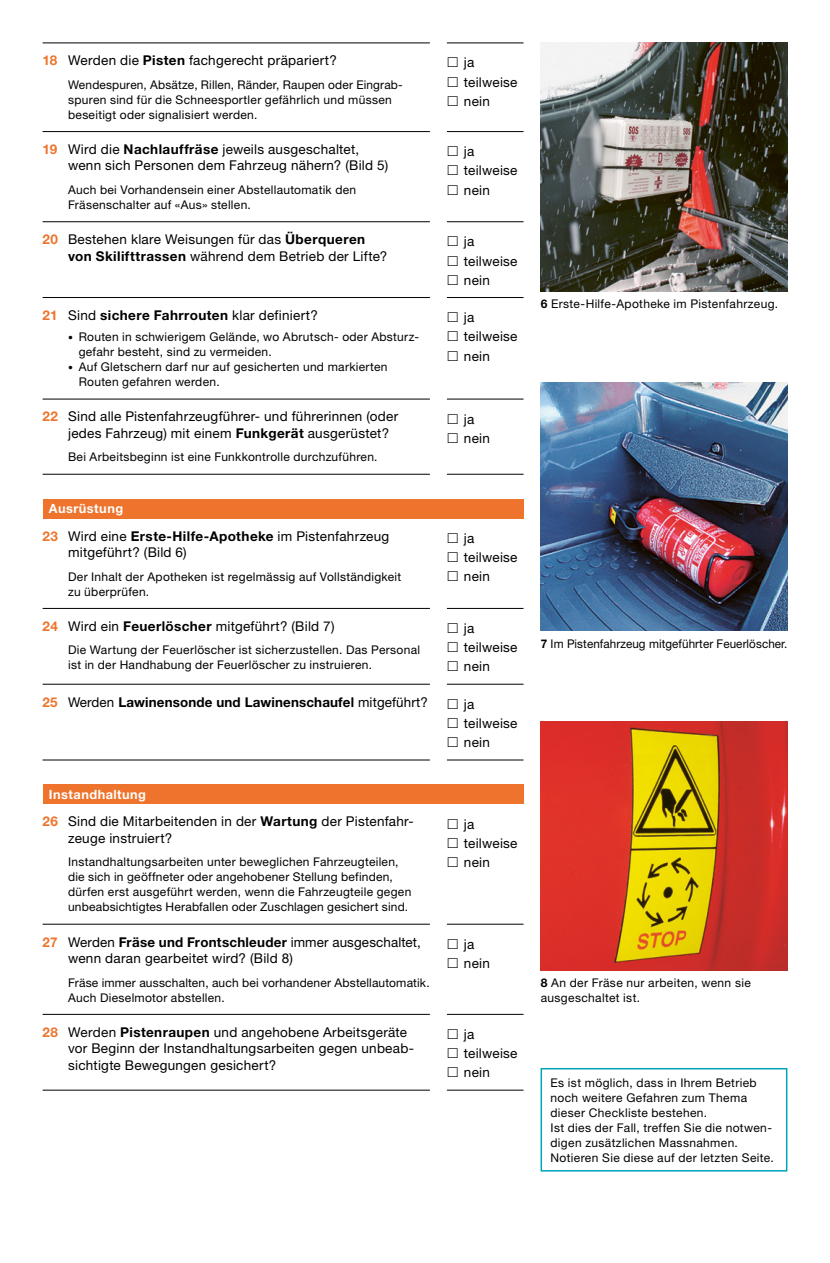
<style>
.page{position:relative;width:830px;height:1263px;background:#fff}
.page>*{position:absolute;margin:0;border:0;box-sizing:border-box;transform-origin:0 0}
.t1{font:13.5px/19.2px "Helvetica Neue LT Std";letter-spacing:.02em;color:#000}
.t2{font:700 13.5px "Helvetica Neue LT Std";letter-spacing:.01em;color:#000}
.t3{font:700 12.75px "Helvetica Neue LT Std";letter-spacing:.04em;color:#fff}
.t4{font:12px/15px "Helvetica Neue LT Std";letter-spacing:.025em;color:#000}
.s1{font-weight:700;color:#ee742d}
.s2{font-weight:700}
.s3{font-size:9.75px}
.s4{color:#ee742d}
.s5{font-weight:400}
</style>
<div class="page">
<img style="left:540px;top:43px;width:246px;height:248px">
<img style="left:540px;top:382px;width:247px;height:249px">
<img style="left:540px;top:722px;width:247px;height:248px">
<div style="left:540px;top:1068px;width:247px;height:103px;border:2px solid #00a2bc"></div>
<hr style="left:446px;top:43px;width:77px;height:1px;background:#000">
<hr style="left:446px;top:131px;width:77px;height:1px;background:#000">
<hr style="left:446px;top:221px;width:77px;height:1px;background:#000">
<hr style="left:446px;top:297px;width:77px;height:1px;background:#000">
<hr style="left:446px;top:399px;width:77px;height:1px;background:#000">
<hr style="left:446px;top:474px;width:77px;height:1px;background:#000">
<hr style="left:43px;top:43px;width:386px;height:1px;background:#000">
<hr style="left:43px;top:131px;width:386px;height:1px;background:#000">
<hr style="left:43px;top:221px;width:386px;height:1px;background:#000">
<hr style="left:43px;top:297px;width:386px;height:1px;background:#000">
<hr style="left:43px;top:399px;width:386px;height:1px;background:#000">
<hr style="left:43px;top:474px;width:386px;height:1px;background:#000">
<div style="left:43px;top:499px;width:480px;height:19px;background:#ee742d"></div>
<hr style="left:446px;top:760px;width:77px;height:1px;background:#000">
<hr style="left:446px;top:608px;width:77px;height:1px;background:#000">
<hr style="left:446px;top:684px;width:77px;height:1px;background:#000">
<hr style="left:43px;top:608px;width:386px;height:1px;background:#000">
<hr style="left:43px;top:684px;width:386px;height:1px;background:#000">
<hr style="left:43px;top:760px;width:386px;height:1px;background:#000">
<div style="left:43px;top:785px;width:480px;height:19px;background:#ee742d"></div>
<hr style="left:446px;top:924px;width:77px;height:1px;background:#000">
<hr style="left:446px;top:1014px;width:77px;height:1px;background:#000">
<hr style="left:446px;top:1090px;width:77px;height:1px;background:#000">
<hr style="left:43px;top:924px;width:386px;height:1px;background:#000">
<hr style="left:43px;top:1014px;width:386px;height:1px;background:#000">
<hr style="left:43px;top:1090px;width:386px;height:1px;background:#000">
<p class="t1" style="left:43px;top:51px;width:296px"><span class="s1">18</span> Werden die <span class="s2">Pisten</span> fachgerecht präpariert?</p>
<p class="t4" style="left:68px;top:77px;width:335px">Wendespuren, Absätze, Rillen, Ränder, Raupen oder Eingrab&shy;spuren sind für die Schneesportler gefährlich und müssen beseitigt oder signalisiert werden.</p>
<p class="t1" style="left:68px;top:141px;width:321px;line-height:16.5px;text-indent:-26px"><span class="s1">19</span> Wird die <span class="s2">Nachlauffräse</span> jeweils ausgeschaltet, wenn sich Personen dem Fahrzeug nähern? (Bild 5)</p>
<p class="t4" style="left:68px;top:182px;width:289px">Auch bei Vorhandensein einer Abstellautomatik den<br>Fräsenschalter auf «Aus» stellen.</p>
<p class="t1" style="left:463px;top:53px;width:55px">ja teilweise nein</p>
<p class="t1" style="left:463px;top:141px;width:55px">ja teilweise nein</p>
<p class="t1" style="left:68px;top:231px;width:320px;line-height:16.5px;text-indent:-26px"><span class="s1">20</span> Bestehen klare Weisungen für das <span class="s2">Überqueren von Skilifttrassen</span> während dem Betrieb der Lifte?</p>
<p class="t1" style="left:463px;top:232px;width:55px">ja teilweise nein</p>
<p class="t1" style="left:43px;top:305px;width:277px"><span class="s1">21</span> Sind <span class="s2">sichere Fahrrouten</span> klar definiert?</p>
<p class="t4" style="left:79px;top:329px;width:341px;text-indent:-11px"><span class="s3">•</span> Routen in schwierigem Gelände, wo Abrutsch- oder Absturz&shy;gefahr besteht, sind zu vermeiden.</p>
<p class="t4" style="left:79px;top:359px;width:310px;text-indent:-11px"><span class="s3">•</span> Auf Gletschern darf nur auf gesicherten und markierten<br>Routen gefahren werden.</p>
<p class="t1" style="left:463px;top:307px;width:55px">ja teilweise nein</p>
<p class="t1" style="left:68px;top:408px;width:331px;line-height:16.5px;text-indent:-26px"><span class="s1">22</span> Sind alle Pistenfahrzeugführer- und führerinnen (oder jedes Fahrzeug) mit einem <span class="s2">Funkgerät</span> ausgerüstet?</p>
<p class="t4" style="left:68px;top:449px;width:311px">Bei Arbeitsbeginn ist eine Funkkontrolle durchzuführen.</p>
<p class="t3" style="left:49px;top:501px;width:76px">Ausrüstung</p>
<p class="t1" style="left:68px;top:527px;width:322px;line-height:16.5px;text-indent:-26px"><span class="s1">23</span> Wird eine <span class="s2">Erste-Hilfe-Apotheke</span> im Pistenfahrzeug mitgeführt? (Bild 6)</p>
<p class="t4" style="left:68px;top:569px;width:334px">Der Inhalt der Apotheken ist regelmässig auf Vollständigkeit zu überprüfen.</p>
<p class="t1" style="left:43px;top:616px;width:293px"><span class="s1">24</span> Wird ein <span class="s2">Feuerlöscher</span> mitgeführt? (Bild 7)</p>
<p class="t4" style="left:68px;top:642px;width:353px">Die Wartung der Feuerlöscher ist sicherzustellen. Das Personal ist in der Handhabung der Feuerlöscher zu instruieren.</p>
<p class="t1" style="left:463px;top:409px;width:27px">ja nein</p>
<p class="t1" style="left:463px;top:528px;width:55px">ja teilweise nein</p>
<p class="t1" style="left:463px;top:618px;width:55px">ja teilweise nein</p>
<p class="t2" style="left:43px;top:693px;width:386px"><span class="s4">25</span> <span class="s5">Werden</span> Lawinensonde und Lawinenschaufel <span class="s5">mitgeführt?</span></p>
<p class="t1" style="left:463px;top:694px;width:55px">ja teilweise nein</p>
<p class="t3" style="left:49px;top:786px;width:99px">Instandhaltung</p>
<p class="t1" style="left:68px;top:813px;width:347px;line-height:16.5px;text-indent:-26px"><span class="s1">26</span> Sind die Mitarbeitenden in der <span class="s2">Wartung</span> der Pistenfahr&shy;zeuge instruiert?</p>
<p class="t4" style="left:68px;top:854px;width:344px">Instandhaltungsarbeiten unter beweglichen Fahrzeugteilen, die sich in geöffneter oder angehobener Stellung befinden, dürfen erst ausgeführt werden, wenn die Fahrzeugteile gegen unbeabsichtigtes Herabfallen oder Zuschlagen gesichert sind.</p>
<p class="t1" style="left:68px;top:933px;width:354px;line-height:16.5px;text-indent:-26px"><span class="s1">27</span> Werden <span class="s2">Fräse und Frontschleuder</span> immer ausgeschaltet, wenn daran gearbeitet wird? (Bild 8)</p>
<p class="t4" style="left:68px;top:975px;width:363px">Fräse immer ausschalten, auch bei vorhandener Abstellautomatik.<br>Auch Dieselmotor abstellen.</p>
<p class="t1" style="left:463px;top:814px;width:55px">ja teilweise nein</p>
<p class="t1" style="left:463px;top:934px;width:27px">ja nein</p>
<p class="t1" style="left:68px;top:1023px;width:347px;line-height:16.5px;text-indent:-26px"><span class="s1">28</span> Werden <span class="s2">Pistenraupen</span> und angehobene Arbeitsgeräte vor Beginn der Instandhaltungsarbeiten gegen unbeab&shy;sichtigte Bewegungen gesichert?</p>
<p class="t1" style="left:463px;top:1024px;width:55px">ja teilweise nein</p>
<p class="t4" style="left:540px;top:296px;width:239px"><span class="s2">6</span> Erste-Hilfe-Apotheke im Pistenfahrzeug.</p>
<p class="t4" style="left:540px;top:636px;width:248px"><span class="s2">7</span> Im Pistenfahrzeug mitgeführter Feuerlöscher.</p>
<p class="t4" style="left:540px;top:976px;width:211px;line-height:14.4px"><span class="s2">8</span> An der Fräse nur arbeiten, wenn sie ausgeschaltet ist.</p>
<p class="t4" style="left:550px;top:1074px;width:225px">Es ist möglich, dass in Ihrem Betrieb noch weitere Gefahren zum Thema dieser Checkliste bestehen.<br>Ist dies der Fall, treffen Sie die notwen&shy;digen zusätzlichen Massnahmen.<br>Notieren Sie diese auf der letzten Seite.</p>
</div>
